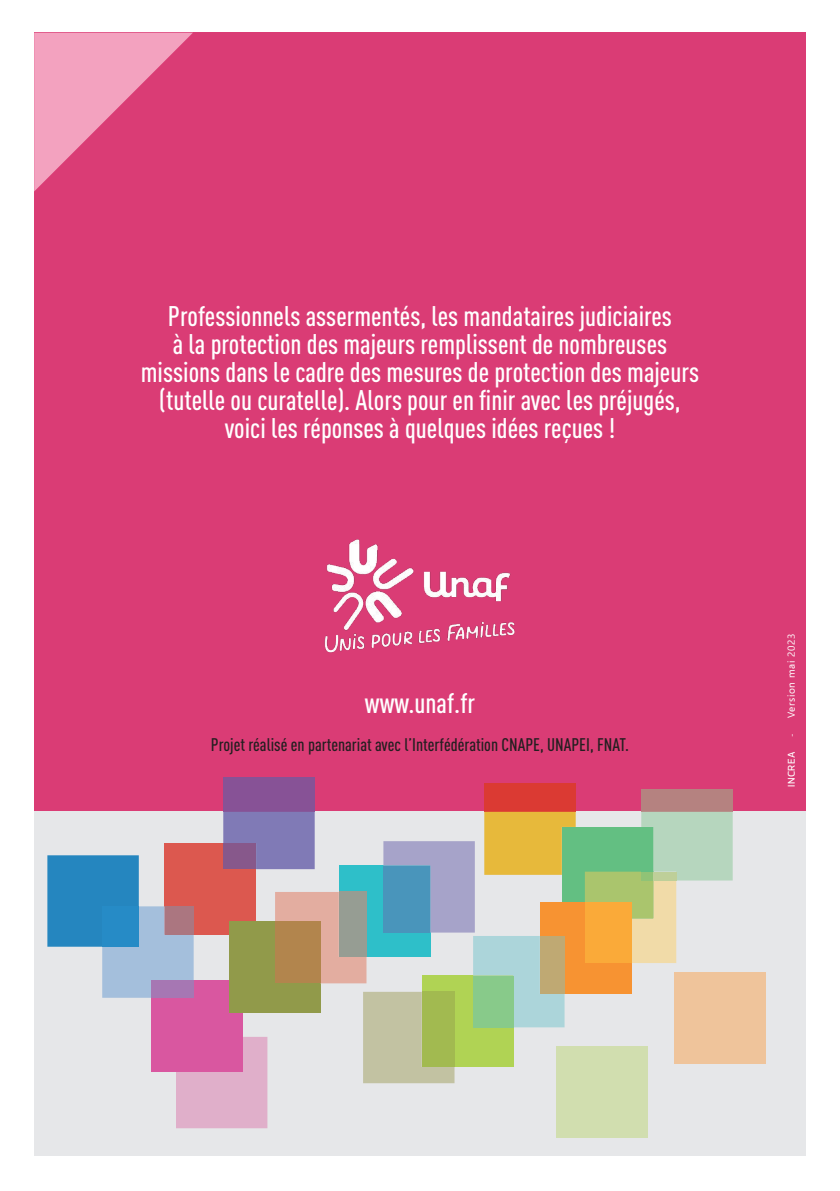
<style>
.page{position:relative;width:840px;height:1191px;background:#fff}
.page>*{position:absolute;margin:0;border:0;box-sizing:border-box;transform-origin:0 0}
.t1{font:28px/28px "DIN Cond Medium Alternate";color:#fff;text-align:center}
.t2{font:18px "DIN Cond Medium Alternate";color:#231f20}
.t3{font:10px "Ebrima";letter-spacing:.055em;color:#fff}
.t4{font:500 10px "Prelo";letter-spacing:.055em;color:#fff}
.s1{font-family:"Minion Pro"}
</style>
<div class="page">
<div style="left:34px;top:33px;width:771px;height:780px;background:#da3c75"></div>
<svg style="left:34px;top:33px;width:159px;height:158px"></svg>
<div style="left:34px;top:811px;width:771px;height:344px;background:#e6e7e9"></div>
<div style="left:484px;top:783px;width:91px;height:28px;background:#db3a33"></div>
<div style="left:561px;top:826px;width:92px;height:92px;background:#63bf82"></div>
<div style="left:539px;top:902px;width:92px;height:91px;background:#f79332"></div>
<div style="left:223px;top:777px;width:91px;height:34px;background:#875296"></div>
<div style="left:641px;top:789px;width:91px;height:22px;background:#b58280"></div>
<svg style="left:584px;top:811px;width:148px;height:151px"></svg>
<div style="left:641px;top:826px;width:12px;height:45px;background:#63bf82"></div>
<div style="left:653px;top:871px;width:23px;height:9px;background:#becf99"></div>
<div style="left:641px;top:871px;width:12px;height:9px;background:#90c376"></div>
<div style="left:674px;top:972px;width:91px;height:91px;background:#efc49b"></div>
<div style="left:556px;top:1045px;width:91px;height:92px;background:#d1deaf"></div>
<svg style="left:47px;top:811px;width:528px;height:316px"></svg>
<div style="left:176px;top:1036px;width:67px;height:35px;background:#d957a0"></div>
<img style="left:324px;top:539px;width:191px;height:114px">
<p class="t1" style="left:141px;top:304px;width:559px">Professionnels assermentés, les mandataires judiciaires<br>à la protection des majeurs remplissent de nombreuses missions dans le cadre des mesures de protection des majeurs (tutelle ou curatelle). Alors pour en finir avec les préjugés, voici les réponses à quelques idées reçues !</p>
<p class="t1" style="left:365px;top:691px;width:112px">www.unaf.fr</p>
<p class="t2" style="left:211px;top:737px;width:419px">Projet réalisé en partenariat avec l’Interfédération CNAPE, UNAPEI, FNAT.</p>
<p class="t3" style="left:783px;top:736px;width:104px;rotate:-90deg"><span class="s1">-</span> Version mai 2023</p>
<p class="t4" style="left:787px;top:786px;width:37px;rotate:-90deg">INCREA</p>
</div>
